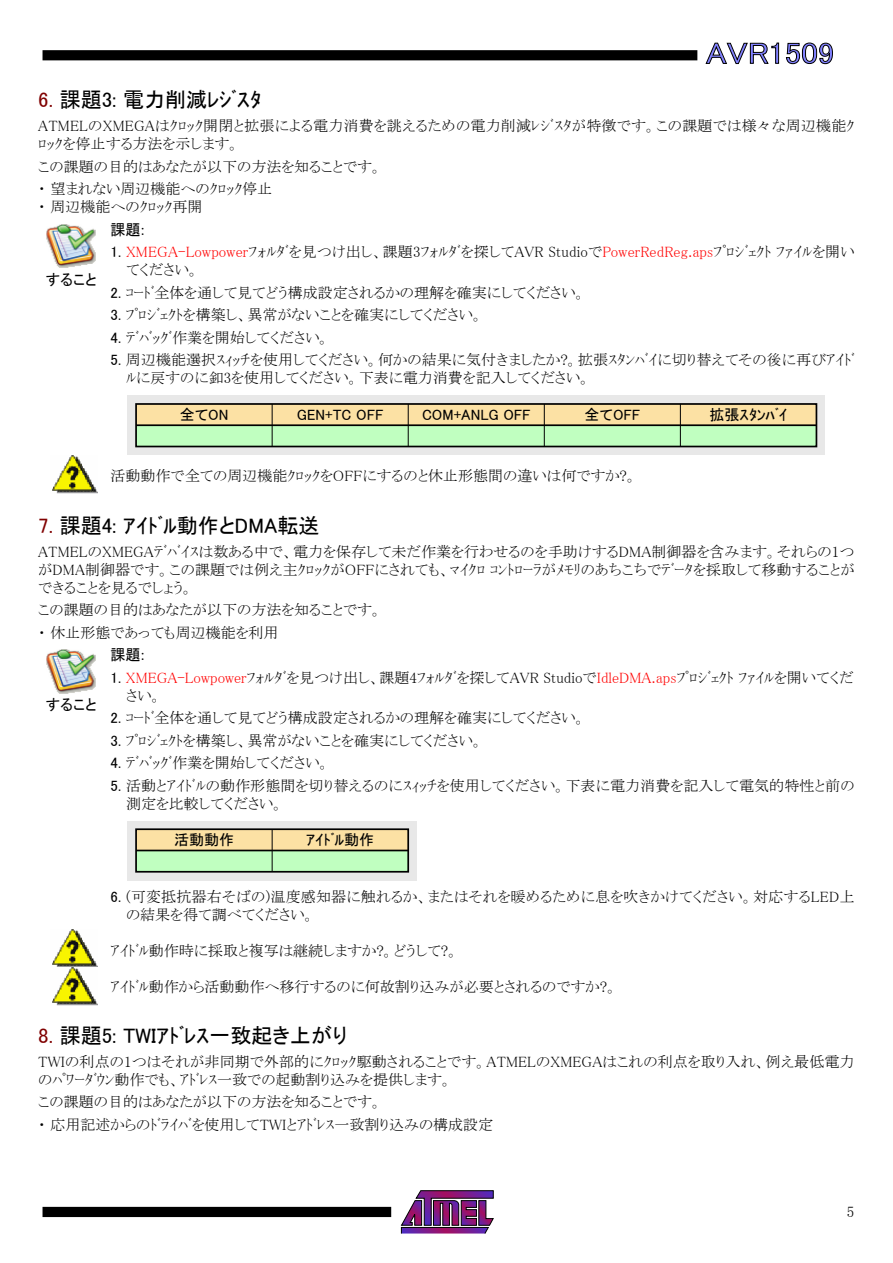
<style>
.page{position:relative;width:893px;height:1263px;background:#fff}
.page>*{position:absolute;margin:0;border:0;box-sizing:border-box;transform-origin:0 0}
.t1{font:30px "MS P Gothic";color:#8080ff;scale:1.1 1}
.t2{font:21px "MS P Gothic";color:#000}
.t3{font:15px/18px "MS P Mincho";color:#000}
.t4{font:15px "MS P Gothic";color:#000}
.s1{color:#800000}
.s2{font-family:"MS P Mincho"}
.s3{font-family:"MS P Gothic"}
.s4{color:#f00}
</style>
<div class="page">
<svg style="left:401px;top:1190px;width:93px;height:44px"></svg>
<div style="left:43px;top:1207px;width:348px;height:10px;background:#000"></div>
<div style="left:43px;top:50px;width:654px;height:10px;background:#000"></div>
<svg style="left:706px;top:43px;width:73px;height:21px"></svg>
<svg style="left:786px;top:43px;width:47px;height:21px"></svg>
<img style="left:47px;top:224px;width:49px;height:44px">
<div style="left:128px;top:395px;width:697px;height:60px;background:#e8e8e8"></div>
<div style="left:136px;top:425px;width:680px;height:21px;background:#c0ffc0"></div>
<div style="left:136px;top:404px;width:680px;height:21px;background:#fce1a4"></div>
<div style="left:135px;top:403px;width:682px;height:44px;border:2px solid #000"></div>
<hr style="left:272px;top:404px;width:1px;height:42px;background:#000">
<hr style="left:408px;top:404px;width:1px;height:42px;background:#000">
<hr style="left:136px;top:424px;width:680px;height:2px;background:#000">
<img style="left:52px;top:455px;width:46px;height:38px">
<hr style="left:544px;top:404px;width:1px;height:42px;background:#000">
<hr style="left:680px;top:404px;width:1px;height:42px;background:#000">
<img style="left:47px;top:650px;width:49px;height:43px">
<div style="left:128px;top:821px;width:289px;height:59px;background:#e8e8e8"></div>
<div style="left:136px;top:850px;width:272px;height:22px;background:#c0ffc0"></div>
<div style="left:136px;top:829px;width:272px;height:21px;background:#fce1a4"></div>
<div style="left:135px;top:828px;width:274px;height:45px;border:2px solid #000"></div>
<hr style="left:272px;top:829px;width:1px;height:43px;background:#000">
<hr style="left:136px;top:850px;width:272px;height:1px;background:#000">
<img style="left:52px;top:929px;width:46px;height:77px">
<h1 class="t1" style="left:706px;top:38px;width:118px">AVR1509</h1>
<h2 class="t2" style="left:38px;top:89px;width:224px"><span class="s1">6.</span> 課題3: 電力削減ﾚｼﾞｽﾀ</h2>
<p class="t3" style="left:38px;top:117px;width:818px">ATMELのXMEGAはｸﾛｯｸ開閉と拡張による電力消費を誂えるための電力削減ﾚｼﾞｽﾀが特徴です。この課題では様々な周辺機能ｸﾛｯｸを停止する方法を示します。</p>
<p class="t3" style="left:38px;top:155px;width:345px;line-height:22.5px">この課題の目的はあなたが以下の方法を知ることです。・ 望まれない周辺機能へのｸﾛｯｸ停止</p>
<p class="t3" style="left:38px;top:198px;width:166px">・ 周辺機能へのｸﾛｯｸ再開</p>
<p class="t4" style="left:111px;top:222px;width:36px">課題<span class="s2">:</span></p>
<p class="t3" style="left:126px;top:243px;width:730px;text-indent:-15px"><span class="s3">1.</span> <span class="s4">XMEGA-Lowpower</span>ﾌｫﾙﾀﾞを見つけ出し、課題3ﾌｫﾙﾀﾞを探してAVR Studioで<span class="s4">PowerRedReg.aps</span>ﾌﾟﾛｼﾞｪｸﾄ ﾌｧｲﾙを開いてください。</p>
<p class="t3" style="left:111px;top:283px;width:477px"><span class="s3">2.</span> ｺｰﾄﾞ全体を通して見てどう構成設定されるかの理解を確実にしてください。</p>
<p class="t3" style="left:111px;top:306px;width:374px"><span class="s3">3.</span> ﾌﾟﾛｼﾞｪｸﾄを構築し、異常がないことを確実にしてください。</p>
<p class="t3" style="left:111px;top:328px;width:221px"><span class="s3">4.</span> ﾃﾞﾊﾞｯｸﾞ作業を開始してください。</p>
<p class="t3" style="left:126px;top:351px;width:730px;text-indent:-16px"><span class="s3">5.</span> 周辺機能選択ｽｨｯﾁを使用してください。何かの結果に気付きましたか?。拡張ｽﾀﾝﾊﾞｲに切り替えてその後に再びｱｲﾄﾞﾙに戻すのに釦3を使用してください。下表に電力消費を記入してください。</p>
<p class="t4" style="left:46px;top:272px;width:52px">すること</p>
<p class="t4" style="left:180px;top:407px;width:50px">全てON</p>
<p class="t4" style="left:297px;top:407px;width:88px">GEN+TC OFF</p>
<p class="t4" style="left:422px;top:407px;width:110px">COM+ANLG OFF</p>
<p class="t4" style="left:584px;top:407px;width:57px">全てOFF</p>
<p class="t4" style="left:709px;top:407px;width:79px">拡張ｽﾀﾝﾊﾞｲ</p>
<p class="t3" style="left:111px;top:466px;width:528px">活動動作で全ての周辺機能ｸﾛｯｸをOFFにするのと休止形態間の違いは何ですか?。</p>
<h2 class="t2" style="left:38px;top:514px;width:283px"><span class="s1">7.</span> 課題4: ｱｲﾄﾞﾙ動作とDMA転送</h2>
<p class="t3" style="left:38px;top:542px;width:818px;text-align:justify">ATMELのXMEGAﾃﾞﾊﾞｲｽは数ある中で、電力を保存して未だ作業を行わせるのを手助けするDMA制御器を含みます。それらの1つがDMA制御器です。この課題では例え主ｸﾛｯｸがOFFにされても、ﾏｲｸﾛ ｺﾝﾄﾛｰﾗがﾒﾓﾘのあちこちでﾃﾞｰﾀを採取して移動することができることを見るでしょう。</p>
<p class="t3" style="left:38px;top:598px;width:345px;line-height:22.5px">この課題の目的はあなたが以下の方法を知ることです。・ 休止形態であっても周辺機能を利用</p>
<p class="t4" style="left:111px;top:647px;width:36px">課題<span class="s2">:</span></p>
<p class="t3" style="left:126px;top:668px;width:729px;text-indent:-16px"><span class="s3">1.</span> <span class="s4">XMEGA-Lowpower</span>ﾌｫﾙﾀﾞを見つけ出し、課題4ﾌｫﾙﾀﾞを探してAVR Studioで<span class="s4">IdleDMA.aps</span>ﾌﾟﾛｼﾞｪｸﾄ ﾌｧｲﾙを開いてください。</p>
<p class="t3" style="left:111px;top:709px;width:477px"><span class="s3">2.</span> ｺｰﾄﾞ全体を通して見てどう構成設定されるかの理解を確実にしてください。</p>
<p class="t3" style="left:111px;top:731px;width:374px"><span class="s3">3.</span> ﾌﾟﾛｼﾞｪｸﾄを構築し、異常がないことを確実にしてください。</p>
<p class="t3" style="left:111px;top:754px;width:221px"><span class="s3">4.</span> ﾃﾞﾊﾞｯｸﾞ作業を開始してください。</p>
<p class="t3" style="left:126px;top:776px;width:730px;text-indent:-16px"><span class="s3">5.</span> 活動とｱｲﾄﾞﾙの動作形態間を切り替えるのにｽｨｯﾁを使用してください。下表に電力消費を記入して電気的特性と前の測定を比較してください。</p>
<p class="t4" style="left:46px;top:697px;width:52px">すること</p>
<p class="t4" style="left:174px;top:832px;width:61px">活動動作</p>
<p class="t4" style="left:306px;top:832px;width:70px">ｱｲﾄﾞﾙ動作</p>
<p class="t3" style="left:126px;top:887px;width:730px;text-indent:-16px"><span class="s3">6.</span> (可変抵抗器右そばの)温度感知器に触れるか、またはそれを暖めるために息を吹きかけてください。対応するLED上の結果を得て調べてください。</p>
<p class="t3" style="left:111px;top:941px;width:349px">ｱｲﾄﾞﾙ動作時に採取と複写は継続しますか?。どうして?。</p>
<p class="t3" style="left:111px;top:977px;width:508px">ｱｲﾄﾞﾙ動作から活動動作へ移行するのに何故割り込みが必要とされるのですか?。</p>
<h2 class="t2" style="left:38px;top:1025px;width:311px"><span class="s1">8.</span> 課題5: TWIｱﾄﾞﾚｽ一致起き上がり</h2>
<p class="t3" style="left:38px;top:1052px;width:818px">TWIの利点の1つはそれが非同期で外部的にｸﾛｯｸ駆動されることです。ATMELのXMEGAはこれの利点を取り入れ、例え最低電力のﾊﾟﾜｰﾀﾞｳﾝ動作でも、ｱﾄﾞﾚｽ一致での起動割り込みを提供します。</p>
<p class="t3" style="left:38px;top:1091px;width:456px;line-height:22.5px">この課題の目的はあなたが以下の方法を知ることです。<br>・ 応用記述からのﾄﾞﾗｲﾊﾞを使用してTWIとｱﾄﾞﾚｽ一致割り込みの構成設定</p>
<p class="t3" style="left:847px;top:1202px;width:9px">5</p>
</div>
